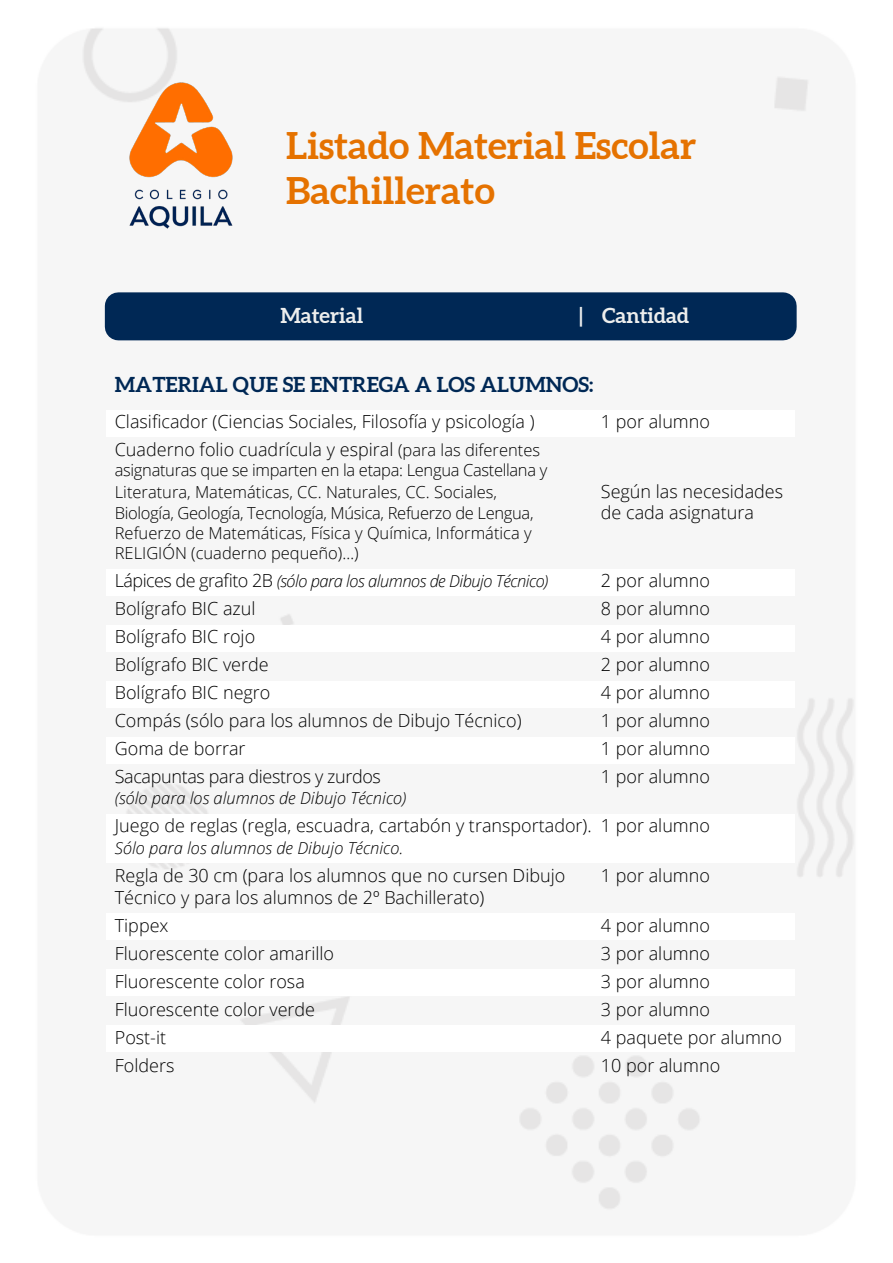
<style>
.page{position:relative;width:893px;height:1263px;background:#fff}
.page>*{position:absolute;margin:0;border:0;box-sizing:border-box;transform-origin:0 0}
.titulo{font:700 37.5px "Aleo";color:#e57200}
.SUBTÍTULO{font:700 21px "Aleo";color:#002855}
.cuadrícula_azul{font:700 21px "Aleo";color:#edeeed}
.texto_normal{font:300 18px "Open Sans";color:#000}
.sombra_blanca{font:300 18px "Open Sans";color:#000}
.texto_normal-2{font:300 18px "Open Sans";letter-spacing:-.02em;color:#000}
.texto_normal-3{font:300 16.5px/21.6px "Open Sans";letter-spacing:-.02em;color:#000}
.sombra_blanca-2{font:italic 300 16.5px "Open Sans";letter-spacing:-.015em;color:#000}
.texto_normal-4{font:300 16.5px/19.8px "Open Sans";color:#000}
.texto_normal-5{font:italic 300 16.5px "Open Sans";color:#000}
.s1{font-size:16.5px}
.s2{font-style:normal;font-size:18px}
</style>
<div class="page">
<div style="left:82px;top:28px;width:773px;height:1182px;background:#f6f6f6"></div>
<img style="left:106px;top:54px;width:150px;height:199px">
<div style="left:106px;top:410px;width:689px;height:27px;background:#fff"></div>
<div style="left:106px;top:569px;width:689px;height:26px;background:#fff"></div>
<div style="left:106px;top:625px;width:689px;height:26px;background:#fff"></div>
<div style="left:106px;top:681px;width:689px;height:26px;background:#fff"></div>
<div style="left:106px;top:737px;width:689px;height:26px;background:#fff"></div>
<div style="left:106px;top:814px;width:689px;height:48px;background:#fff"></div>
<div style="left:106px;top:913px;width:689px;height:27px;background:#fff"></div>
<div style="left:106px;top:969px;width:689px;height:27px;background:#fff"></div>
<div style="left:106px;top:1025px;width:689px;height:27px;background:#fff"></div>
<div style="left:105px;top:292px;width:692px;height:48px;background:#002855"></div>
<p class="titulo" style="left:286px;top:123px;width:411px">Listado Material Escolar</p>
<p class="titulo" style="left:286px;top:168px;width:210px">Bachillerato</p>
<p class="cuadrícula_azul" style="left:280px;top:302px;width:84px">Material</p>
<p class="cuadrícula_azul" style="left:579px;top:302px;width:111px">| Cantidad</p>
<p class="SUBTÍTULO" style="left:115px;top:371px;width:480px">MATERIAL QUE SE ENTREGA A LOS ALUMNOS:</p>
<p class="sombra_blanca" style="left:115px;top:409px;width:421px">Clasificador (Ciencias Sociales, Filosofía y psicología )</p>
<p class="sombra_blanca" style="left:601px;top:409px;width:111px">1 por alumno</p>
<p class="texto_normal" style="left:115px;top:437px;width:427px">Cuaderno folio cuadrícula y espiral <span class="s1">(para las diferentes</span></p>
<p class="texto_normal-3" style="left:115px;top:459px;width:434px">asignaturas que se imparten en la etapa: Lengua Castellana y<br>Literatura, Matemáticas, CC. Naturales, CC. Sociales,</p>
<p class="texto_normal" style="left:601px;top:479px;width:184px">Según las necesidades</p>
<p class="texto_normal-3" style="left:115px;top:502px;width:420px">Biología, Geología, Tecnología, Música, Refuerzo de Lengua,</p>
<p class="texto_normal" style="left:601px;top:500px;width:155px">de cada asignatura</p>
<p class="texto_normal-4" style="left:115px;top:523px;width:418px">Refuerzo de Matemáticas, Física y Química, Informática y<br>RELIGIÓN (cuaderno pequeño)…)</p>
<p class="sombra_blanca-2" style="left:115px;top:570px;width:435px"><span class="s2">Lápices de grafito 2B</span> (sólo para los alumnos de Dibujo Técnico)</p>
<p class="sombra_blanca" style="left:601px;top:568px;width:111px">2 por alumno</p>
<p class="texto_normal" style="left:115px;top:596px;width:142px">Bolígrafo BIC azul</p>
<p class="texto_normal" style="left:601px;top:596px;width:111px">8 por alumno</p>
<p class="sombra_blanca" style="left:115px;top:624px;width:142px">Bolígrafo BIC rojo</p>
<p class="sombra_blanca" style="left:601px;top:624px;width:111px">4 por alumno</p>
<p class="texto_normal" style="left:115px;top:652px;width:155px">Bolígrafo BIC verde</p>
<p class="texto_normal" style="left:601px;top:652px;width:111px">2 por alumno</p>
<p class="sombra_blanca" style="left:115px;top:680px;width:157px">Bolígrafo BIC negro</p>
<p class="sombra_blanca" style="left:601px;top:680px;width:111px">4 por alumno</p>
<p class="texto_normal" style="left:115px;top:708px;width:408px">Compás (sólo para los alumnos de Dibujo Técnico)</p>
<p class="texto_normal" style="left:601px;top:708px;width:111px">1 por alumno</p>
<p class="sombra_blanca" style="left:115px;top:736px;width:132px">Goma de borrar</p>
<p class="sombra_blanca" style="left:601px;top:736px;width:111px">1 por alumno</p>
<p class="texto_normal-2" style="left:115px;top:764px;width:268px">Sacapuntas para diestros y zurdos</p>
<p class="texto_normal" style="left:601px;top:764px;width:111px">1 por alumno</p>
<p class="texto_normal-5" style="left:115px;top:787px;width:293px">(sólo para los alumnos de Dibujo Técnico)</p>
<p class="sombra_blanca" style="left:115px;top:813px;width:597px">Juego de reglas (regla, escuadra, cartabón y transportador). 1 por alumno</p>
<p class="sombra_blanca-2" style="left:115px;top:837px;width:290px">Sólo para los alumnos de Dibujo Técnico.</p>
<p class="texto_normal" style="left:115px;top:863px;width:452px">Regla de 30 cm (para los alumnos que no cursen Dibujo</p>
<p class="texto_normal" style="left:601px;top:863px;width:111px">1 por alumno</p>
<p class="texto_normal" style="left:115px;top:885px;width:371px">Técnico y para los alumnos de 2º Bachillerato)</p>
<p class="sombra_blanca" style="left:115px;top:913px;width:55px">Tippex</p>
<p class="sombra_blanca" style="left:601px;top:913px;width:111px">4 por alumno</p>
<p class="texto_normal" style="left:115px;top:941px;width:221px">Fluorescente color amarillo</p>
<p class="texto_normal" style="left:601px;top:941px;width:111px">3 por alumno</p>
<p class="sombra_blanca" style="left:115px;top:969px;width:192px">Fluorescente color rosa</p>
<p class="sombra_blanca" style="left:601px;top:969px;width:111px">3 por alumno</p>
<p class="texto_normal" style="left:115px;top:997px;width:202px">Fluorescente color verde</p>
<p class="texto_normal" style="left:601px;top:997px;width:111px">3 por alumno</p>
<p class="sombra_blanca" style="left:115px;top:1025px;width:53px">Post-it</p>
<p class="sombra_blanca" style="left:601px;top:1025px;width:183px">4 paquete por alumno</p>
<p class="texto_normal" style="left:115px;top:1053px;width:61px">Folders</p>
<p class="texto_normal" style="left:601px;top:1053px;width:121px">10 por alumno</p>
</div>
